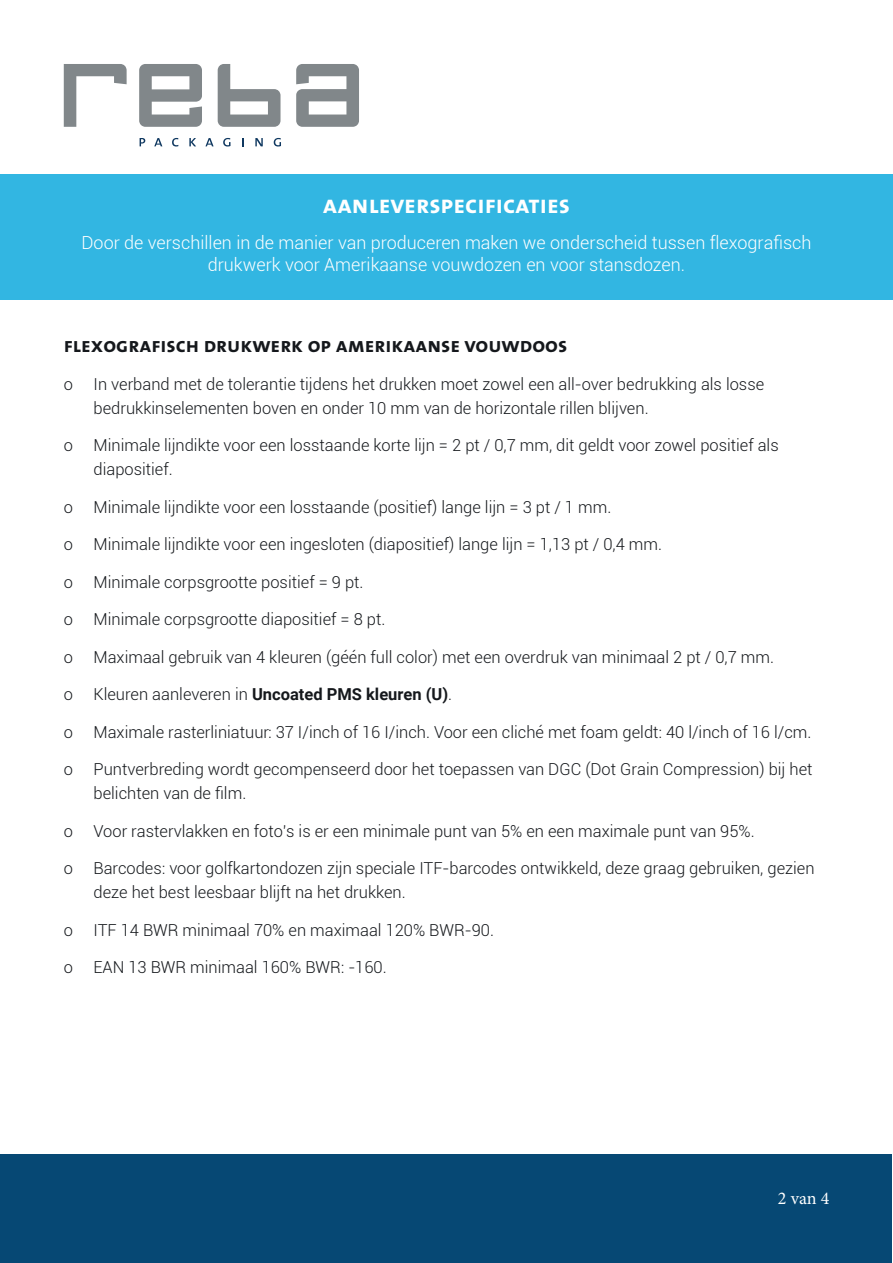
<style>
.page{position:relative;width:893px;height:1263px;background:#fff}
.page>*{position:absolute;margin:0;border:0;box-sizing:border-box;transform-origin:0 0}
.t1{font:25.5px "The Mix Bold Caps";color:#fff}
.t2{font:21px "The Mix Bold Caps";color:#15181c}
.t3{font:300 18px/21.6px "Roboto";color:#fff;text-align:center}
.t4{font:18px "Minion Pro";color:#fff}
.t5{font:300 16.5px/24px "Roboto";color:#15181c}
.t6{font:700 16.5px "Roboto";color:#15181c}
.s1{font-weight:300}
</style>
<div class="page">
<svg style="left:140px;top:138px;width:5px;height:8px"></svg>
<svg style="left:154px;top:138px;width:8px;height:8px"></svg>
<svg style="left:172px;top:138px;width:6px;height:8px"></svg>
<svg style="left:189px;top:138px;width:7px;height:8px"></svg>
<svg style="left:205px;top:138px;width:9px;height:8px"></svg>
<svg style="left:223px;top:138px;width:7px;height:9px"></svg>
<svg style="left:242px;top:138px;width:2px;height:8px"></svg>
<svg style="left:255px;top:138px;width:8px;height:8px"></svg>
<svg style="left:274px;top:138px;width:7px;height:9px"></svg>
<svg style="left:64px;top:64px;width:63px;height:63px"></svg>
<svg style="left:139px;top:64px;width:63px;height:63px"></svg>
<svg style="left:218px;top:64px;width:62px;height:63px"></svg>
<svg style="left:296px;top:64px;width:63px;height:63px"></svg>
<div style="left:0;top:174px;width:893px;height:126px;background:#32b6e2"></div>
<div style="left:1px;top:1155px;width:891px;height:108px;background:#064874"></div>
<h1 class="t1" style="left:323px;top:183px;width:249px">aanleverspecificaties</h1>
<p class="t3" style="left:82px;top:231px;width:731px">Door de verschillen in de manier van produceren maken we onderscheid tussen flexografisch drukwerk voor Amerikaanse vouwdozen en voor stansdozen.</p>
<p class="t2" style="left:64px;top:327px;width:505px">flexografisch drukwerk op amerikaanse vouwdoos</p>
<p class="t5" style="left:64px;top:371px;width:11px">o</p>
<p class="t5" style="left:94px;top:371px;width:672px">In verband met de tolerantie tijdens het drukken moet zowel een all-over bedrukking als losse bedrukkinselementen boven en onder 10 mm van de horizontale rillen blijven.</p>
<p class="t5" style="left:94px;top:433px;width:687px">Minimale lijndikte voor een losstaande korte lijn = 2 pt / 0,7 mm, dit geldt voor zowel positief als diapositief.</p>
<p class="t5" style="left:94px;top:494px;width:519px">Minimale lijndikte voor een losstaande (positief) lange lijn = 3 pt / 1 mm.</p>
<p class="t5" style="left:94px;top:532px;width:570px">Minimale lijndikte voor een ingesloten (diapositief) lange lijn = 1,13 pt / 0,4 mm.</p>
<p class="t5" style="left:94px;top:569px;width:271px">Minimale corpsgrootte positief = 9 pt.</p>
<p class="t5" style="left:94px;top:607px;width:293px">Minimale corpsgrootte diapositief = 8 pt.</p>
<p class="t5" style="left:94px;top:644px;width:682px">Maximaal gebruik van 4 kleuren (géén full color) met een overdruk van minimaal 2 pt / 0,7 mm.</p>
<p class="t6" style="left:94px;top:683px;width:360px"><span class="s1">Kleuren aanleveren in</span> Uncoated PMS kleuren (U)<span class="s1">.</span></p>
<p class="t5" style="left:94px;top:719px;width:719px">Maximale rasterliniatuur: 37 I/inch of 16 I/inch. Voor een cliché met foam geldt: 40 l/inch of 16 l/cm.</p>
<p class="t5" style="left:94px;top:757px;width:720px">Puntverbreding wordt gecompenseerd door het toepassen van DGC (Dot Grain Compression) bij het belichten van de film.</p>
<p class="t5" style="left:94px;top:818px;width:663px">Voor rastervlakken en foto’s is er een minimale punt van 5% en een maximale punt van 95%.</p>
<p class="t5" style="left:94px;top:856px;width:723px">Barcodes: voor golfkartondozen zijn speciale ITF-barcodes ontwikkeld, deze graag gebruiken, gezien deze het best leesbaar blijft na het drukken.</p>
<p class="t5" style="left:94px;top:917px;width:402px">ITF 14 BWR minimaal 70% en maximaal 120% BWR-90.</p>
<p class="t5" style="left:94px;top:955px;width:295px">EAN 13 BWR minimaal 160% BWR: -160.</p>
<p class="t5" style="left:64px;top:433px;width:11px">o</p>
<p class="t5" style="left:64px;top:494px;width:11px">o</p>
<p class="t5" style="left:64px;top:532px;width:11px">o</p>
<p class="t5" style="left:64px;top:569px;width:11px">o</p>
<p class="t5" style="left:64px;top:607px;width:11px">o</p>
<p class="t5" style="left:64px;top:644px;width:11px">o</p>
<p class="t5" style="left:64px;top:682px;width:11px">o</p>
<p class="t5" style="left:64px;top:719px;width:11px">o</p>
<p class="t5" style="left:64px;top:757px;width:11px">o</p>
<p class="t5" style="left:64px;top:818px;width:11px">o</p>
<p class="t5" style="left:64px;top:856px;width:11px">o</p>
<p class="t5" style="left:64px;top:917px;width:11px">o</p>
<p class="t5" style="left:64px;top:955px;width:11px">o</p>
<p class="t4" style="left:778px;top:1186px;width:53px">2 van 4</p>
</div>
